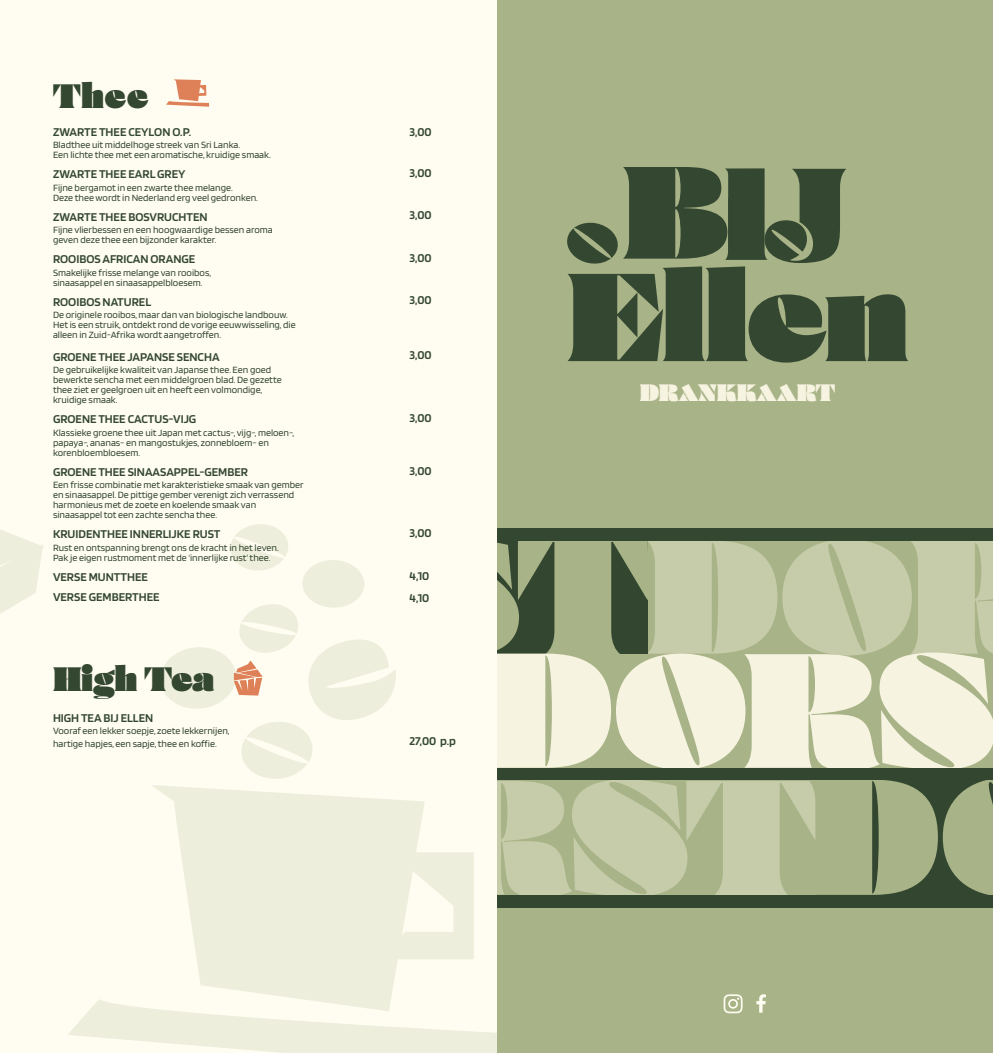
<style>
.page{position:relative;width:993px;height:1053px;background:#fff}
.page>*{position:absolute;margin:0;border:0;box-sizing:border-box;transform-origin:0 0}
.t1{font:33.75px "Courage";color:#344731}
.t2{font:23.75px "Courage";color:#f6f3e0}
.t3{font:600 12.5px/22.5px "Blinker";color:#344731}
.t4{font:600 12.5px "Blinker";color:#334730}
.t5{font:10px/10px "Blinker";color:#344731}
</style>
<div class="page">
<div style="left:0;top:0;width:992px;height:1052px;background:#a8b387"></div>
<svg style="left:496px;top:540px;width:151px;height:112px"></svg>
<svg style="left:496px;top:780px;width:312px;height:114px;fill:#c6ccaa"></svg>
<svg style="left:808px;top:780px;width:184px;height:114px"></svg>
<svg style="left:756px;top:994px;width:9px;height:18px"></svg>
<svg style="left:723px;top:994px;width:19px;height:19px"></svg>
<svg style="left:647px;top:540px;width:345px;height:112px"></svg>
<svg style="left:496px;top:652px;width:496px;height:116px;fill:#f6f3e0"></svg>
<div style="left:481px;top:528px;width:511px;height:12px;background:#344731"></div>
<div style="left:496px;top:768px;width:496px;height:12px;background:#334730"></div>
<div style="left:451px;top:894px;width:541px;height:13px;background:#334730"></div>
<svg style="left:567px;top:167px;width:340px;height:195px"></svg>
<div style="left:0;top:0;width:496px;height:1052px;background:#fffdf1"></div>
<svg style="left:0;top:530px;width:44px;height:84px"></svg>
<svg style="left:151px;top:785px;width:273px;height:213px;fill:#edeedc"></svg>
<svg style="left:376px;top:852px;width:97px;height:107px"></svg>
<svg style="left:68px;top:998px;width:429px;height:54px"></svg>
<svg style="left:166px;top:79px;width:43px;height:28px"></svg>
<svg style="left:160px;top:524px;width:236px;height:255px"></svg>
<h1 class="t1" style="left:53px;top:75px;width:97px">Thee</h1>
<p class="t3" style="left:53px;top:120px;width:139px">ZWARTE THEE CEYLON O.P.</p>
<p class="t5" style="left:53px;top:140px;width:219px">Bladthee uit middelhoge streek van Sri Lanka.<br>Een lichte thee met een aromatische, kruidige smaak.</p>
<p class="t3" style="left:53px;top:163px;width:134px">ZWARTE THEE EARL GREY</p>
<p class="t5" style="left:53px;top:182px;width:206px">Fijne bergamot in een zwarte thee melange.<br>Deze thee wordt in Nederland erg veel gedronken.</p>
<p class="t3" style="left:53px;top:205px;width:156px">ZWARTE THEE BOSVRUCHTEN</p>
<p class="t5" style="left:53px;top:225px;width:221px">Fijne vlierbessen en een hoogwaardige bessen aroma geven deze thee een bijzonder karakter.</p>
<p class="t3" style="left:53px;top:248px;width:144px">ROOIBOS AFRICAN ORANGE</p>
<p class="t5" style="left:53px;top:267px;width:159px">Smakelijke frisse melange van rooibos, sinaasappel en sinaasappelbloesem.</p>
<p class="t3" style="left:53px;top:290px;width:100px">ROOIBOS NATUREL</p>
<p class="t5" style="left:53px;top:310px;width:244px">De originele rooibos, maar dan van biologische landbouw.<br>Het is een struik, ontdekt rond de vorige eeuwwisseling, die alleen in Zuid-Afrika wordt aangetroffen.</p>
<p class="t3" style="left:53px;top:345px;width:168px">GROENE THEE JAPANSE SENCHA</p>
<p class="t5" style="left:53px;top:365px;width:230px">De gebruikelijke kwaliteit van Japanse thee. Een goed bewerkte sencha met een middelgroen blad. De gezette thee ziet er geelgroen uit en heeft een volmondige, kruidige smaak.</p>
<p class="t3" style="left:53px;top:408px;width:145px">GROENE THEE CACTUS-VIJG</p>
<p class="t5" style="left:53px;top:427px;width:243px">Klassieke groene thee uit Japan met cactus-, vijg-, meloen-, papaya-, ananas- en mangostukjes, zonnebloem- en korenbloembloesem.</p>
<p class="t3" style="left:53px;top:460px;width:196px">GROENE THEE SINAASAPPEL-GEMBER</p>
<p class="t5" style="left:53px;top:480px;width:252px">Een frisse combinatie met karakteristieke smaak van gember en sinaasappel. De pittige gember verenigt zich verrassend harmonieus met de zoete en koelende smaak van sinaasappel tot een zachte sencha thee.</p>
<p class="t3" style="left:53px;top:523px;width:169px">KRUIDENTHEE INNERLIJKE RUST</p>
<p class="t5" style="left:53px;top:542px;width:227px">Rust en ontspanning brengt ons de kracht in het leven.<br>Pak je eigen rustmoment met de ‘innerlijke rust’ thee.</p>
<p class="t3" style="left:53px;top:567px;width:108px;line-height:20px">VERSE MUNTTHEE<br>VERSE GEMBERTHEE</p>
<h1 class="t1" style="left:53px;top:659px;width:162px">High Tea</h1>
<p class="t3" style="left:53px;top:706px;width:102px">HIGH TEA BIJ ELLEN</p>
<p class="t5" style="left:53px;top:725px;width:178px;line-height:12.5px">Vooraf een lekker soepje, zoete lekkernijen, hartige hapjes, een sapje, thee en koffie.</p>
<p class="t3" style="left:409px;top:120px;width:24px">3,00</p>
<p class="t3" style="left:409px;top:162px;width:24px">3,00</p>
<p class="t3" style="left:409px;top:204px;width:24px">3,00</p>
<p class="t3" style="left:409px;top:247px;width:24px">3,00</p>
<p class="t3" style="left:409px;top:289px;width:24px">3,00</p>
<p class="t3" style="left:409px;top:344px;width:24px">3,00</p>
<p class="t3" style="left:409px;top:407px;width:24px">3,00</p>
<p class="t3" style="left:409px;top:459px;width:24px">3,00</p>
<p class="t3" style="left:409px;top:522px;width:24px">3,00</p>
<p class="t3" style="left:409px;top:564px;width:21px">4,10<br>4,10</p>
<p class="t4" style="left:409px;top:734px;width:48px">27,00 p.p</p>
<h2 class="t2" style="left:639px;top:378px;width:197px">DRANKKAART</h2>
</div>
